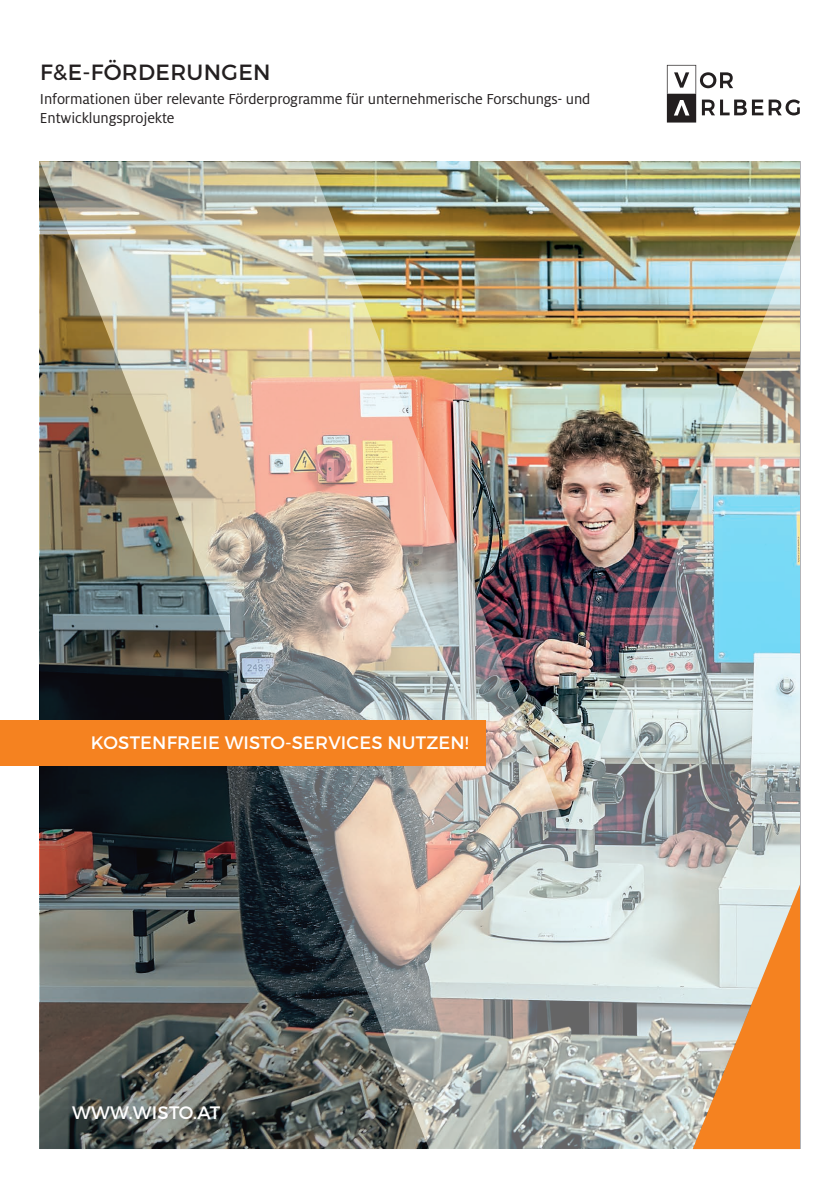
<style>
.page{position:relative;width:840px;height:1191px;background:#fff}
.page>*{position:absolute;margin:0;border:0;box-sizing:border-box;transform-origin:0 0}
.t1{font:22px "Montserrat";letter-spacing:.015em;color:#231f20}
.t2{font:18px "Montserrat";letter-spacing:.01em;color:#fff}
.t3{font:16px/19.2px "Milo OT";letter-spacing:-.01em;color:#231f20}
</style>
<div class="page">
<img style="left:429px;top:162px;width:370px;height:987px">
<svg style="left:692px;top:884px;width:107px;height:265px;background:#e1ae7d"></svg>
<img style="left:40px;top:162px;width:389px;height:987px">
<svg style="left:666px;top:65px;width:133px;height:58px"></svg>
<div style="left:0;top:720px;width:485px;height:46px;background:#f58220"></div>
<h1 class="t1" style="left:40px;top:58px;width:232px">F&amp;E-FÖRDERUNGEN</h1>
<p class="t3" style="left:40px;top:89px;width:551px">Informationen über relevante Förderprogramme für unternehmerische Forschungs- und<br>Entwicklungsprojekte</p>
<p class="t2" style="left:91px;top:732px;width:379px">KOSTENFREIE WISTO-SERVICES NUTZEN!</p>
<p class="t2" style="left:72px;top:1101px;width:149px">WWW.WISTO.AT</p>
</div>
